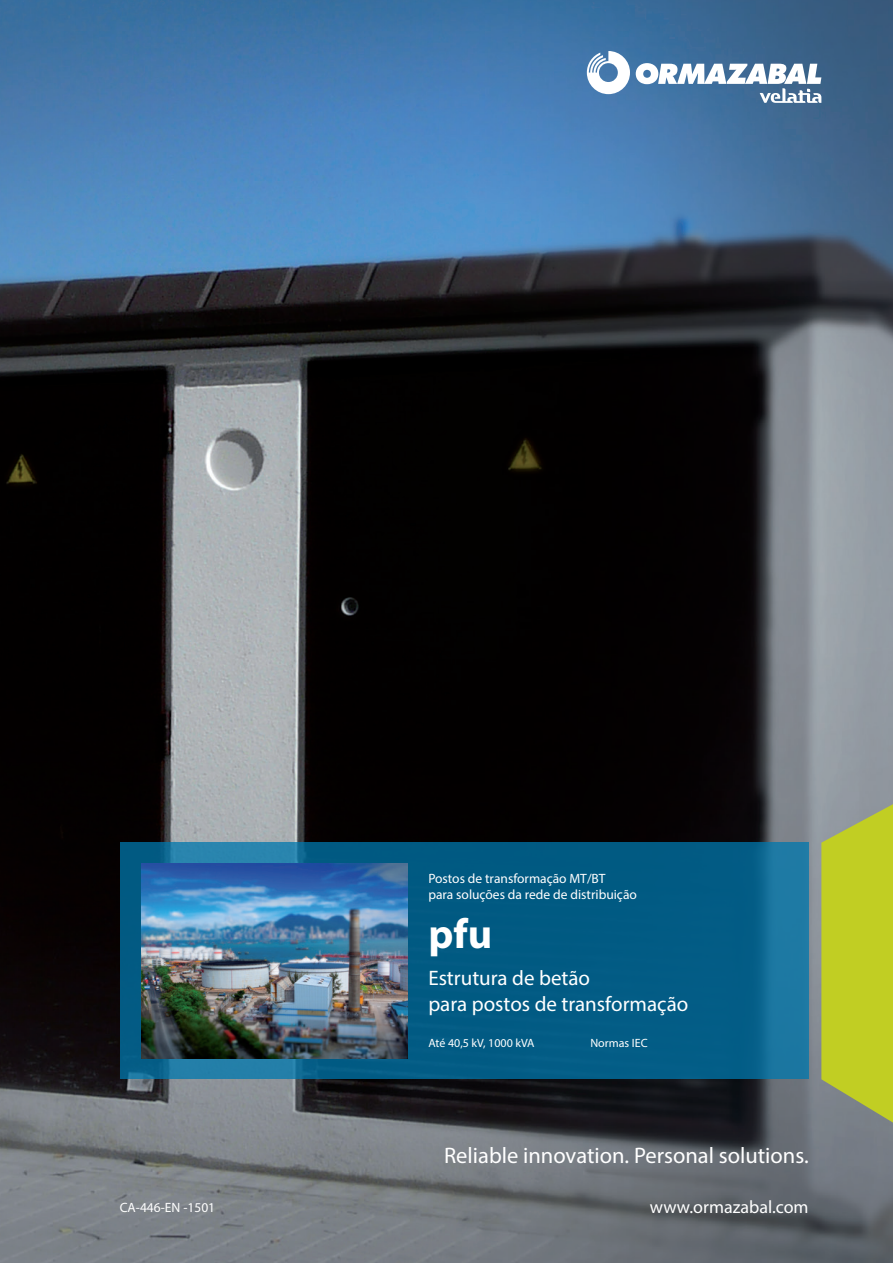
<style>
.page{position:relative;width:893px;height:1263px;background:#fff}
.page>*{position:absolute;margin:0;border:0;box-sizing:border-box;transform-origin:0 0}
.t1{font:700 42px "Myriad Pro";color:#fff}
.t2{font:22.5px "Myriad Pro";color:#fff}
.t3{font:21px "Myriad Pro";color:#fff}
.t4{font:18px "Myriad Pro";color:#fff}
.t5{font:13.5px "Myriad Pro";color:#fff}
.t6{font:12px "Myriad Pro";color:#fff}
</style>
<div class="page">
<img style="left:0;top:0;width:893px;height:1263px">
<svg style="left:120px;top:843px;width:689px;height:236px;background:#075f88"></svg>
<svg style="left:821px;top:804px;width:72px;height:318px;background:#b9c532"></svg>
<img style="left:141px;top:864px;width:266px;height:194px">
<svg style="left:587px;top:51px;width:43px;height:43px"></svg>
<svg style="left:636px;top:63px;width:185px;height:40px"></svg>
<p class="t5" style="left:428px;top:870px;width:179px">Postos de transformação MT/BT</p>
<p class="t5" style="left:428px;top:886px;width:210px">para soluções da rede de distribuição</p>
<p class="t1" style="left:428px;top:906px;width:65px">pfu</p>
<p class="t3" style="left:428px;top:965px;width:163px">Estrutura de betão</p>
<p class="t3" style="left:428px;top:990px;width:261px">para postos de transformação</p>
<p class="t6" style="left:428px;top:1035px;width:108px">Até 40,5 kV, 1000 kVA</p>
<p class="t6" style="left:590px;top:1035px;width:59px">Normas IEC</p>
<p class="t2" style="left:444px;top:1141px;width:366px">Reliable innovation. Personal solutions.</p>
<p class="t5" style="left:120px;top:1199px;width:97px">CA-446-EN -1501</p>
<p class="t4" style="left:650px;top:1195px;width:160px">www.ormazabal.com</p>
</div>
